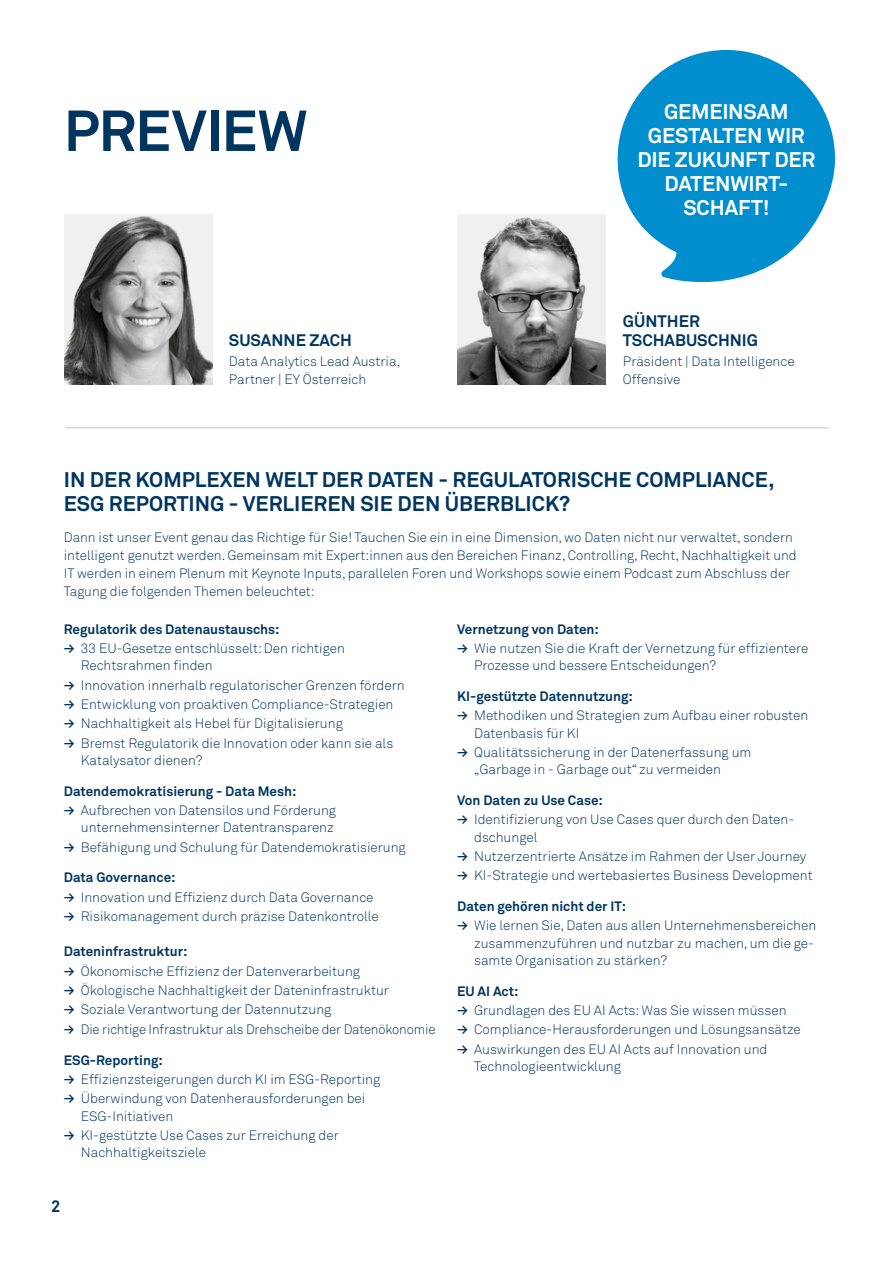
<style>
.page{position:relative;width:893px;height:1263px;background:#fff}
.page>*{position:absolute;margin:0;border:0;box-sizing:border-box;transform-origin:0 0}
.t1{font:700 57px "Akkurat Pro";letter-spacing:-.01em;color:#003560}
.t2{font:700 21px/24px "Akkurat Pro";color:#003560}
.t3{font:700 21px/24px "Akkurat Pro";letter-spacing:-.01em;color:#fff;text-align:center}
.t4{font:700 16.5px/19.5px "Akkurat Pro";color:#003560}
.t5{font:13.5px/17.2px "Akkurat Light Pro";color:#003560}
.t6{font:700 13.5px "Akkurat Pro";color:#003560}
.s1{font-family:"Akkurat Pro";font-weight:700}
</style>
<div class="page">
<img style="left:64px;top:214px;width:149px;height:170px">
<img style="left:457px;top:214px;width:149px;height:170px">
<hr style="left:65px;top:427px;width:763px;height:1px;background:#d0d7e6">
<svg style="left:618px;top:50px;width:217px;height:232px;fill:#008ecf"></svg>
<h1 class="t1" style="left:64px;top:95px;width:245px">PREVIEW</h1>
<h2 class="t3" style="left:637px;top:100px;width:179px">GEMEINSAM<br>GESTALTEN WIR<br>DIE ZUKUNFT DER<br>DATENWIRT-<br>SCHAFT!</h2>
<p class="t4" style="left:229px;top:331px;width:125px">SUSANNE ZACH</p>
<p class="t5" style="left:229px;top:353px;width:173px;line-height:18px">Data Analytics Lead Austria,<br>Partner | EY Österreich</p>
<p class="t4" style="left:623px;top:311px;width:137px">GÜNTHER<br>TSCHABUSCHNIG</p>
<p class="t5" style="left:623px;top:353px;width:173px;line-height:18px">Präsident | Data Intelligence<br>Offensive</p>
<h2 class="t2" style="left:64px;top:468px;width:712px">IN DER KOMPLEXEN WELT DER DATEN - REGULATORISCHE COMPLIANCE,<br>ESG REPORTING - VERLIEREN SIE DEN ÜBERBLICK?</h2>
<p class="t5" style="left:64px;top:529px;width:734px;line-height:18px">Dann ist unser Event genau das Richtige für Sie! Tauchen Sie ein in eine Dimension, wo Daten nicht nur verwaltet, sondern intelligent genutzt werden. Gemeinsam mit Expert:innen aus den Bereichen Finanz, Controlling, Recht, Nachhaltigkeit und IT werden in einem Plenum mit Keynote Inputs, parallelen Foren und Workshops sowie einem Podcast zum Abschluss der Tagung die folgenden Themen beleuchtet:</p>
<p class="t6" style="left:64px;top:620px;width:217px">Regulatorik des Datenaustauschs:</p>
<p class="t5" style="left:81px;top:640px;width:266px;text-indent:-17px"><span class="s1">→</span> 33 EU-Gesetze entschlüsselt: Den richtigen<br>Rechtsrahmen finden</p>
<p class="t5" style="left:64px;top:676px;width:343px"><span class="s1">→</span> Innovation innerhalb regulatorischer Grenzen fördern</p>
<p class="t5" style="left:64px;top:696px;width:331px"><span class="s1">→</span> Entwicklung von proaktiven Compliance-Strategien</p>
<p class="t5" style="left:64px;top:715px;width:281px"><span class="s1">→</span> Nachhaltigkeit als Hebel für Digitalisierung</p>
<p class="t5" style="left:81px;top:735px;width:314px;text-indent:-17px"><span class="s1">→</span> Bremst Regulatorik die Innovation oder kann sie als<br>Katalysator dienen?</p>
<p class="t6" style="left:64px;top:782px;width:234px">Datendemokratisierung - Data Mesh:</p>
<p class="t5" style="left:64px;top:802px;width:274px;text-align:right"><span class="s1">→</span> Aufbrechen von Datensilos und Förderung unternehmensinterner Datentransparenz</p>
<p class="t5" style="left:64px;top:839px;width:344px"><span class="s1">→</span> Befähigung und Schulung für Datendemokratisierung</p>
<p class="t6" style="left:64px;top:869px;width:113px">Data Governance:</p>
<p class="t5" style="left:64px;top:889px;width:311px"><span class="s1">→</span> Innovation und Effizienz durch Data Governance</p>
<p class="t5" style="left:64px;top:908px;width:317px"><span class="s1">→</span> Risikomanagement durch präzise Datenkontrolle</p>
<p class="t6" style="left:64px;top:943px;width:125px">Dateninfrastruktur:</p>
<p class="t5" style="left:64px;top:962px;width:298px"><span class="s1">→</span> Ökonomische Effizienz der Datenverarbeitung</p>
<p class="t5" style="left:64px;top:982px;width:327px"><span class="s1">→</span> Ökologische Nachhaltigkeit der Dateninfrastruktur</p>
<p class="t5" style="left:64px;top:1001px;width:269px"><span class="s1">→</span> Soziale Verantwortung der Datennutzung</p>
<p class="t5" style="left:64px;top:1021px;width:373px"><span class="s1">→</span> Die richtige Infrastruktur als Drehscheibe der Datenökonomie</p>
<p class="t6" style="left:64px;top:1051px;width:100px">ESG-Reporting:</p>
<p class="t5" style="left:64px;top:1071px;width:318px"><span class="s1">→</span> Effizienzsteigerungen durch KI im ESG-Reporting</p>
<p class="t5" style="left:81px;top:1090px;width:286px;text-indent:-17px"><span class="s1">→</span> Überwindung von Datenherausforderungen bei<br>ESG-Initiativen</p>
<p class="t5" style="left:81px;top:1127px;width:260px;text-indent:-17px"><span class="s1">→</span> KI-gestützte Use Cases zur Erreichung der<br>Nachhaltigkeitsziele</p>
<p class="t6" style="left:457px;top:620px;width:143px">Vernetzung von Daten:</p>
<p class="t5" style="left:474px;top:640px;width:336px;text-indent:-17px"><span class="s1">→</span> Wie nutzen Sie die Kraft der Vernetzung für effizientere<br>Prozesse und bessere Entscheidungen?</p>
<p class="t6" style="left:457px;top:688px;width:177px">KI-gestützte Datennutzung:</p>
<p class="t5" style="left:474px;top:707px;width:336px;text-indent:-17px"><span class="s1">→</span> Methodiken und Strategien zum Aufbau einer robusten<br>Datenbasis für KI</p>
<p class="t5" style="left:474px;top:744px;width:279px;text-indent:-17px"><span class="s1">→</span> Qualitätssicherung in der Datenerfassung um „Garbage in - Garbage out“ zu vermeiden</p>
<p class="t6" style="left:457px;top:792px;width:147px">Von Daten zu Use Case:</p>
<p class="t5" style="left:474px;top:811px;width:322px;text-indent:-17px"><span class="s1">→</span> Identifizierung von Use Cases quer durch den Daten&shy;dschungel</p>
<p class="t5" style="left:457px;top:848px;width:351px"><span class="s1">→</span> Nutzerzentrierte Ansätze im Rahmen der User Journey</p>
<p class="t5" style="left:457px;top:867px;width:357px"><span class="s1">→</span> KI-Strategie und wertebasiertes Business Development</p>
<p class="t6" style="left:457px;top:898px;width:171px">Daten gehören nicht der IT:</p>
<p class="t5" style="left:474px;top:917px;width:344px;text-indent:-17px"><span class="s1">→</span> Wie lernen Sie, Daten aus allen Unternehmensbereichen zusammenzuführen und nutzbar zu machen, um die ge&shy;samte Organisation zu stärken?</p>
<p class="t6" style="left:457px;top:982px;width:63px">EU AI Act:</p>
<p class="t5" style="left:457px;top:1002px;width:331px"><span class="s1">→</span> Grundlagen des EU AI Acts: Was Sie wissen müssen</p>
<p class="t5" style="left:457px;top:1021px;width:345px"><span class="s1">→</span> Compliance-Herausforderungen und Lösungsansätze</p>
<p class="t5" style="left:474px;top:1041px;width:295px;text-indent:-17px"><span class="s1">→</span> Auswirkungen des EU AI Acts auf Innovation und<br>Technologieentwicklung</p>
<p class="t4" style="left:51px;top:1196px;width:11px">2</p>
</div>
